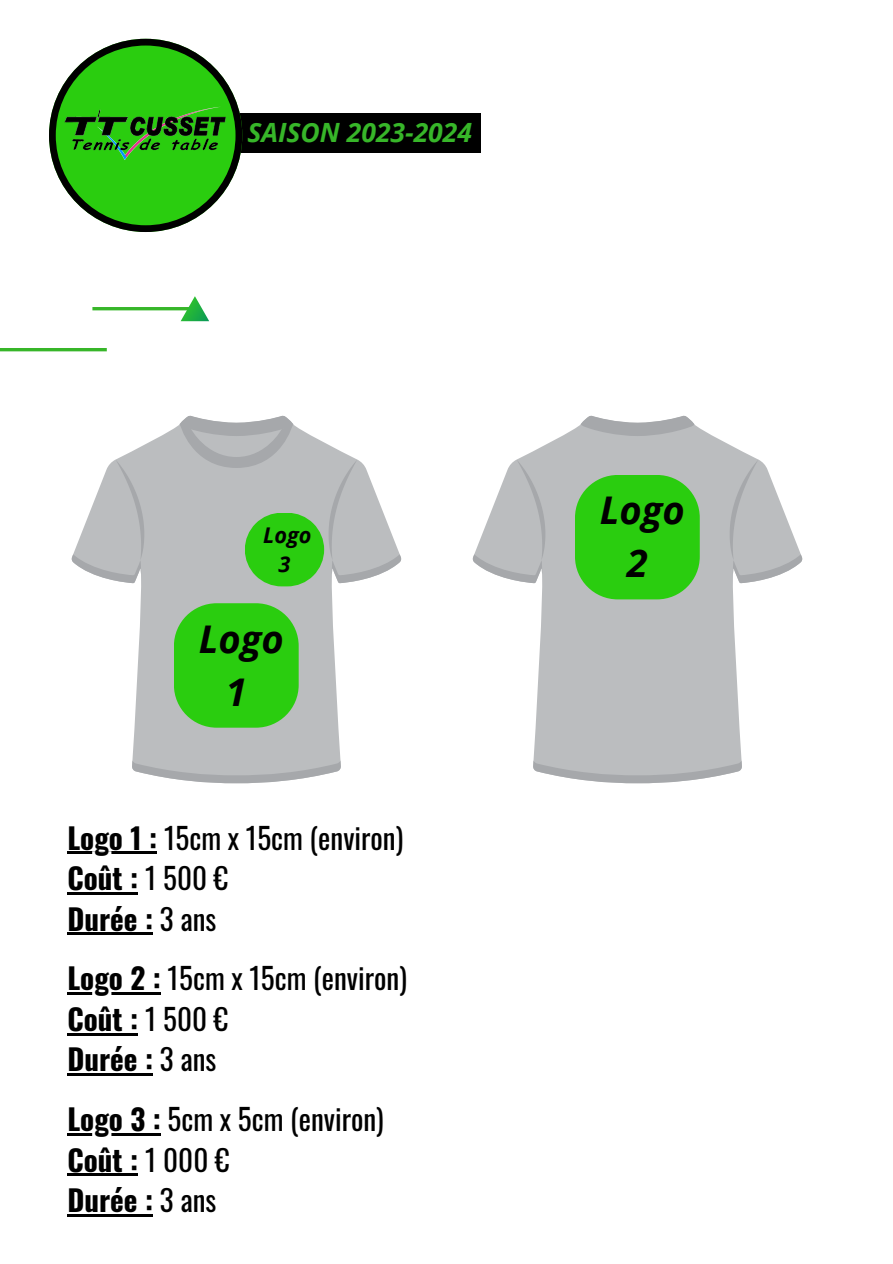
<style>
.page{position:relative;width:893px;height:1264px;background:#fff}
.page>*{position:absolute;margin:0;border:0;box-sizing:border-box;transform-origin:0 0}
.t1{font:italic 700 38.1px/52.8px "Open Sans";color:#000;text-align:center}
.t2{font:29.1px/40.5px "Oswald";color:#000}
.t3{font:italic 700 26.55px "Open Sans";color:#37b629}
.t4{font:italic 700 21.6px/29.2px "Open Sans";color:#000;text-align:center}
.s1{font-weight:700}
</style>
<div class="page">
<hr style="left:92px;top:307px;width:107px;height:3px;background:#37b629">
<hr style="left:0;top:348px;width:107px;height:3px;background:#37b629">
<svg style="left:181px;top:296px;width:28px;height:25px"></svg>
<div style="left:239px;top:113px;width:242px;height:40px;background:#000"></div>
<svg style="left:49px;top:39px;width:193px;height:193px"></svg>
<img style="left:65px;top:106px;width:161px;height:59px">
<svg style="left:117px;top:426px;width:224px;height:334px;fill:#bbbdbf"></svg>
<svg style="left:132px;top:760px;width:209px;height:23px"></svg>
<svg style="left:71px;top:459px;width:73px;height:124px"></svg>
<div style="left:174px;top:603px;width:124px;height:124px;background:#2acd0f;border-radius:43px"></div>
<svg style="left:518px;top:425px;width:239px;height:335px;fill:#bbbdbf"></svg>
<svg style="left:533px;top:760px;width:209px;height:23px"></svg>
<svg style="left:579px;top:415px;width:116px;height:21px"></svg>
<svg style="left:472px;top:459px;width:73px;height:124px"></svg>
<svg style="left:728px;top:459px;width:74px;height:124px"></svg>
<div style="left:575px;top:475px;width:124px;height:124px;background:#2acd0f;border-radius:43px"></div>
<svg style="left:178px;top:415px;width:223px;height:171px"></svg>
<hr style="left:67px;top:851px;width:90px;height:3px;background:#000">
<hr style="left:67px;top:892px;width:71px;height:2px;background:#000">
<hr style="left:67px;top:932px;width:86px;height:3px;background:#000">
<hr style="left:67px;top:992px;width:94px;height:2px;background:#000">
<hr style="left:67px;top:1033px;width:71px;height:2px;background:#000">
<hr style="left:67px;top:1073px;width:86px;height:2px;background:#000">
<hr style="left:67px;top:1133px;width:94px;height:2px;background:#000">
<hr style="left:67px;top:1173px;width:71px;height:2px;background:#000">
<hr style="left:67px;top:1214px;width:86px;height:2px;background:#000">
<h1 class="t3" style="left:247px;top:113px;width:226px">SAISON 2023-2024</h1>
<p class="t4" style="left:263px;top:520px;width:50px">Logo<br>3</p>
<h2 class="t1" style="left:199px;top:611px;width:86px">Logo<br>1</h2>
<p class="t2" style="left:67px;top:816px;width:337px"><span class="s1">Logo 1 :</span> 15cm x 15cm (environ)<br><span class="s1">Coût :</span> 1 500 €<br><span class="s1">Durée :</span> 3 ans</p>
<h1 class="t2" style="left:67px;top:956px;width:341px"><span class="s1">Logo 2 :</span> 15cm x 15cm (environ)<br><span class="s1">Coût :</span> 1 500 €<br><span class="s1">Durée :</span> 3 ans</h1>
<h3 class="t2" style="left:67px;top:1097px;width:318px"><span class="s1">Logo 3 :</span> 5cm x 5cm (environ)<br><span class="s1">Coût :</span> 1 000 €<br><span class="s1">Durée :</span> 3 ans</h3>
<p class="t1" style="left:599px;top:483px;width:86px">Logo<br>2</p>
</div>
